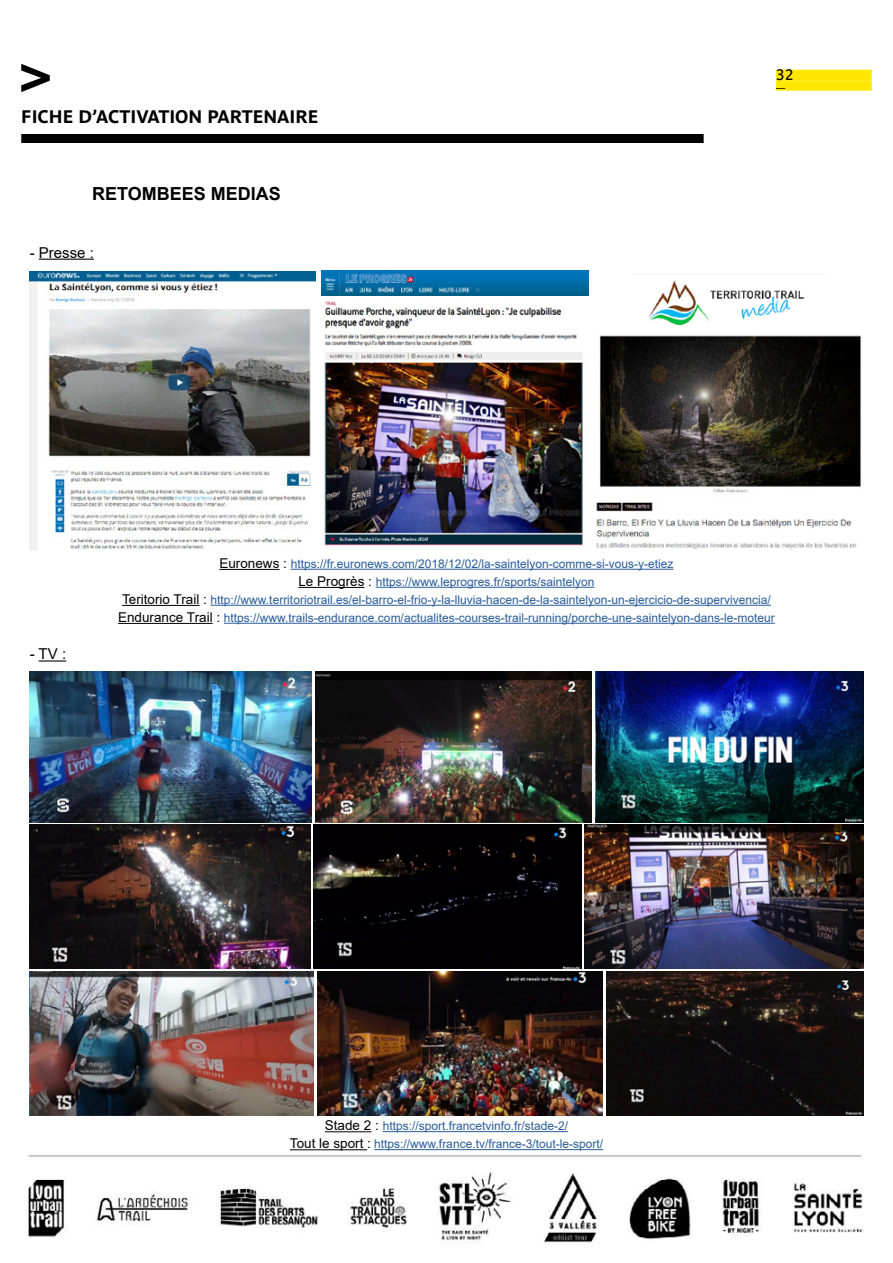
<style>
.page{position:relative;width:893px;height:1263px;background:#fff}
.page>*{position:absolute;margin:0;border:0;box-sizing:border-box;transform-origin:0 0}
.t1{font:700 18px "Parisine Pro";color:#000}
.t2{font:700 18px "Arial";color:#000}
.t3{font:15px "Arial";color:#000}
.t4{font:15px "Parisine Pro";color:#000}
.t5{font:12px/18px "Arial";color:#275b9b;text-align:center}
.t6{font:9px "Parisine Pro";color:#000}
.s1{font-size:13.5px;color:#000}
</style>
<div class="page">
<div style="left:776px;top:70px;width:96px;height:10px;background:#ffe700"></div>
<div style="left:776px;top:80px;width:96px;height:11px;background:#ffe700"></div>
<div style="left:21px;top:134px;width:683px;height:9px;background:#000"></div>
<svg style="left:21px;top:64px;width:29px;height:28px"></svg>
<img style="left:27px;top:1155px;width:836px;height:88px">
<hr style="left:219px;top:569px;width:60px;height:1px;background:#000">
<hr style="left:291px;top:569px;width:383px;height:1px;background:#275b9b">
<hr style="left:298px;top:587px;width:66px;height:1px;background:#000">
<hr style="left:376px;top:587px;width:218px;height:1px;background:#275b9b">
<hr style="left:122px;top:605px;width:77px;height:1px;background:#000">
<hr style="left:211px;top:605px;width:560px;height:1px;background:#275b9b">
<hr style="left:118px;top:623px;width:95px;height:1px;background:#000">
<hr style="left:224px;top:623px;width:551px;height:1px;background:#275b9b">
<hr style="left:325px;top:1131px;width:46px;height:1px;background:#000">
<hr style="left:383px;top:1131px;width:185px;height:1px;background:#275b9b">
<hr style="left:290px;top:1149px;width:77px;height:1px;background:#000">
<hr style="left:374px;top:1149px;width:229px;height:1px;background:#275b9b">
<img style="left:30px;top:672px;width:282px;height:150px">
<img style="left:30px;top:271px;width:286px;height:278px">
<img style="left:321px;top:271px;width:267px;height:275px">
<img style="left:596px;top:335px;width:265px;height:214px">
<img style="left:633px;top:274px;width:192px;height:51px">
<img style="left:315px;top:672px;width:277px;height:150px">
<img style="left:595px;top:672px;width:268px;height:150px">
<img style="left:30px;top:825px;width:281px;height:143px">
<img style="left:313px;top:825px;width:268px;height:143px">
<img style="left:584px;top:825px;width:279px;height:143px">
<img style="left:30px;top:972px;width:284px;height:144px">
<img style="left:318px;top:972px;width:284px;height:144px">
<img style="left:607px;top:972px;width:256px;height:144px">
<hr style="left:39px;top:259px;width:55px;height:1px;background:#000">
<svg style="left:39px;top:660px;width:27px;height:1px"></svg>
<h1 class="t1" style="left:21px;top:103px;width:299px">FICHE D’ACTIVATION PARTENAIRE</h1>
<h1 class="t2" style="left:92px;top:181px;width:190px">RETOMBEES MEDIAS</h1>
<p class="t3" style="left:30px;top:242px;width:66px">- Presse :</p>
<p class="t4" style="left:776px;top:64px;width:19px">32</p>
<p class="t6" style="left:776px;top:81px;width:11px">—</p>
<p class="t3" style="left:30px;top:644px;width:38px">- TV :</p>
<p class="t5" style="left:118px;top:555px;width:658px"><span class="s1">Euronews :</span> https://fr.euronews.com/2018/12/02/la-saintelyon-comme-si-vous-y-etiez<br><span class="s1">Le Progrès :</span> https://www.leprogres.fr/sports/saintelyon<br><span class="s1">Teritorio Trail :</span> http://www.territoriotrail.es/el-barro-el-frio-y-la-lluvia-hacen-de-la-saintelyon-un-ejercicio-de-supervivencia/ <span class="s1">Endurance Trail :</span> https://www.trails-endurance.com/actualites-courses-trail-running/porche-une-saintelyon-dans-le-moteur</p>
<p class="t5" style="left:290px;top:1117px;width:315px"><span class="s1">Stade 2 :</span> https://sport.francetvinfo.fr/stade-2/<br><span class="s1">Tout le sport :</span> https://www.france.tv/france-3/tout-le-sport/</p>
</div>
